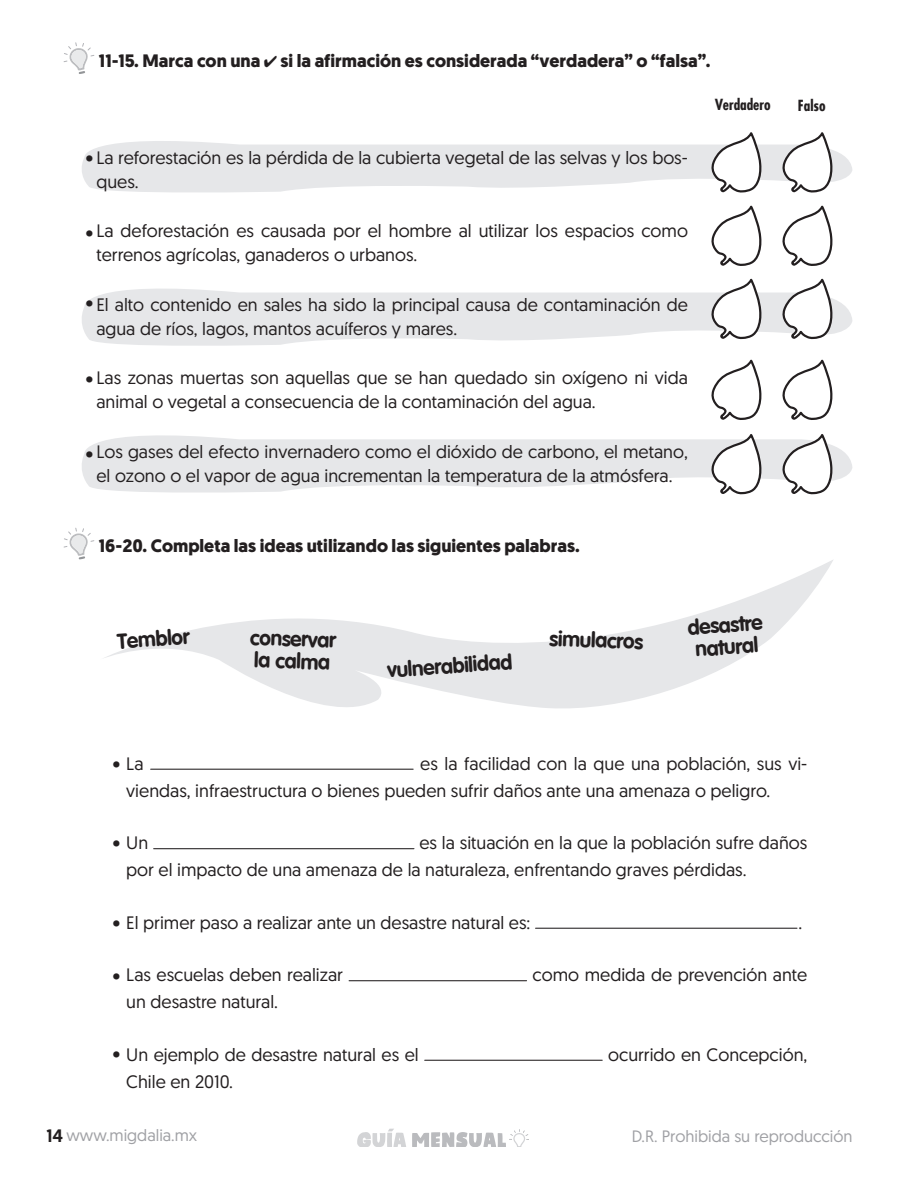
<style>
.page{position:relative;width:918px;height:1188px;background:#fff}
.page>*{position:absolute;margin:0;border:0;box-sizing:border-box;transform-origin:0 0}
.Preguntas_2{font:700 21px/22.2px "Corporate Rounded";color:#231f20}
.Parrafo_General{font:18px/24px "Geomanist";color:#231f20}
.Instruccion{font:700 18px "Geomanist";color:#231f20}
.t1{font:16.5px "Geomanist";color:#a0a1a5}
.Instruccion-2{font:700 condensed 15px "Futura LT";color:#231f20}
.s1{font-weight:500;font-size:18px;color:#231f20}
</style>
<div class="page">
<svg style="left:412px;top:1129px;width:116px;height:18px"></svg>
<svg style="left:357px;top:1129px;width:49px;height:18px"></svg>
<svg style="left:104px;top:560px;width:729px;height:149px"></svg>
<svg style="left:63px;top:42px;width:32px;height:32px"></svg>
<svg style="left:63px;top:527px;width:32px;height:32px"></svg>
<svg style="left:82px;top:141px;width:770px;height:52px;fill:#e6e7e9"></svg>
<svg style="left:82px;top:288px;width:770px;height:58px;fill:#e6e7e9"></svg>
<svg style="left:82px;top:435px;width:770px;height:58px;fill:#e6e7e9"></svg>
<hr style="left:151px;top:769px;width:262px;height:1px;background:#231f20">
<hr style="left:154px;top:848px;width:260px;height:1px;background:#231f20">
<hr style="left:536px;top:928px;width:261px;height:1px;background:#231f20">
<hr style="left:349px;top:980px;width:178px;height:1px;background:#231f20">
<hr style="left:425px;top:1060px;width:177px;height:1px;background:#231f20">
<svg style="left:710px;top:132px;width:52px;height:61px"></svg>
<svg style="left:711px;top:205px;width:51px;height:61px"></svg>
<svg style="left:710px;top:278px;width:52px;height:62px"></svg>
<svg style="left:711px;top:359px;width:51px;height:61px"></svg>
<svg style="left:710px;top:434px;width:52px;height:61px"></svg>
<svg style="left:781px;top:132px;width:52px;height:61px"></svg>
<svg style="left:782px;top:205px;width:51px;height:61px"></svg>
<svg style="left:781px;top:278px;width:52px;height:62px"></svg>
<svg style="left:782px;top:359px;width:51px;height:61px"></svg>
<svg style="left:781px;top:434px;width:52px;height:61px"></svg>
<p class="Instruccion" style="left:99px;top:48px;width:613px">11-15. Marca con una ✔ si la afirmación es considerada “verdadera” o “falsa”.</p>
<p class="Parrafo_General" style="left:96px;top:145px;width:593px;text-indent:-11px">• La reforestación es la pérdida de la cubierta vegetal de las selvas y los bos&shy;ques.</p>
<p class="Parrafo_General" style="left:96px;top:218px;width:593px">La deforestación es causada por el hombre al utilizar los espacios como terrenos agrícolas, ganaderos o urbanos.</p>
<p class="Parrafo_General" style="left:96px;top:292px;width:593px">El alto contenido en sales ha sido la principal causa de contaminación de agua de ríos, lagos, mantos acuíferos y mares.</p>
<p class="Parrafo_General" style="left:96px;top:365px;width:593px;text-indent:-11px">• Las zonas muertas son aquellas que se han quedado sin oxígeno ni vida animal o vegetal a consecuencia de la contaminación del agua.</p>
<p class="Parrafo_General" style="left:96px;top:439px;width:593px">Los gases del efecto invernadero como el dióxido de carbono, el metano, el ozono o el vapor de agua incrementan la temperatura de la atmósfera.</p>
<p class="Parrafo_General" style="left:86px;top:221px;width:9px">•</p>
<p class="Parrafo_General" style="left:86px;top:290px;width:9px">•</p>
<p class="Parrafo_General" style="left:86px;top:441px;width:9px">•</p>
<p class="Instruccion" style="left:99px;top:534px;width:482px">16-20. Completa las ideas utilizando las siguientes palabras.</p>
<p class="Instruccion-2" style="left:715px;top:96px;width:57px">Verdadero</p>
<p class="Instruccion-2" style="left:798px;top:96px;width:29px">Falso</p>
<p class="Preguntas_2" style="left:117px;top:630px;width:74px;rotate:-4deg">Temblor</p>
<p class="Preguntas_2" style="left:250px;top:626px;width:88px;rotate:2deg">conservar la calma</p>
<p class="Preguntas_2" style="left:386px;top:659px;width:127px;rotate:-4deg">vulnerabilidad</p>
<p class="Preguntas_2" style="left:550px;top:627px;width:95px;rotate:2deg">simulacros</p>
<p class="Preguntas_2" style="left:687px;top:616px;width:77px;rotate:-4deg">desastre natural</p>
<p class="Parrafo_General" style="left:126px;top:749px;width:683px;line-height:27px;text-indent:294px">es la facilidad con la que una población, sus vi&shy;viendas, infraestructura o bienes pueden sufrir daños ante una amenaza o peligro.</p>
<p class="Parrafo_General" style="left:113px;top:830px;width:37px">• Un</p>
<p class="Parrafo_General" style="left:113px;top:751px;width:32px">• La</p>
<p class="Parrafo_General" style="left:126px;top:829px;width:683px;line-height:27px;text-indent:293px">es la situación en la que la población sufre daños por el impacto de una amenaza de la naturaleza, enfrentando graves pérdidas.</p>
<p class="Parrafo_General" style="left:113px;top:910px;width:419px">• El primer paso a realizar ante un desastre natural es:</p>
<p class="Parrafo_General" style="left:799px;top:910px;width:5px">.</p>
<p class="Parrafo_General" style="left:113px;top:962px;width:232px">• Las escuelas deben realizar</p>
<p class="Parrafo_General" style="left:533px;top:962px;width:276px">como medida de prevención ante</p>
<p class="Parrafo_General" style="left:126px;top:989px;width:153px">un desastre natural.</p>
<p class="Parrafo_General" style="left:113px;top:1042px;width:308px">• Un ejemplo de desastre natural es el</p>
<p class="Parrafo_General" style="left:608px;top:1042px;width:201px">ocurrido en Concepción,</p>
<p class="Parrafo_General" style="left:126px;top:1069px;width:108px">Chile en 2010.</p>
<p class="t1" style="left:46px;top:1125px;width:152px"><span class="s1">14</span> www.migdalia.mx</p>
<p class="t1" style="left:632px;top:1125px;width:222px">D.R. Prohibida su reproducción</p>
</div>
